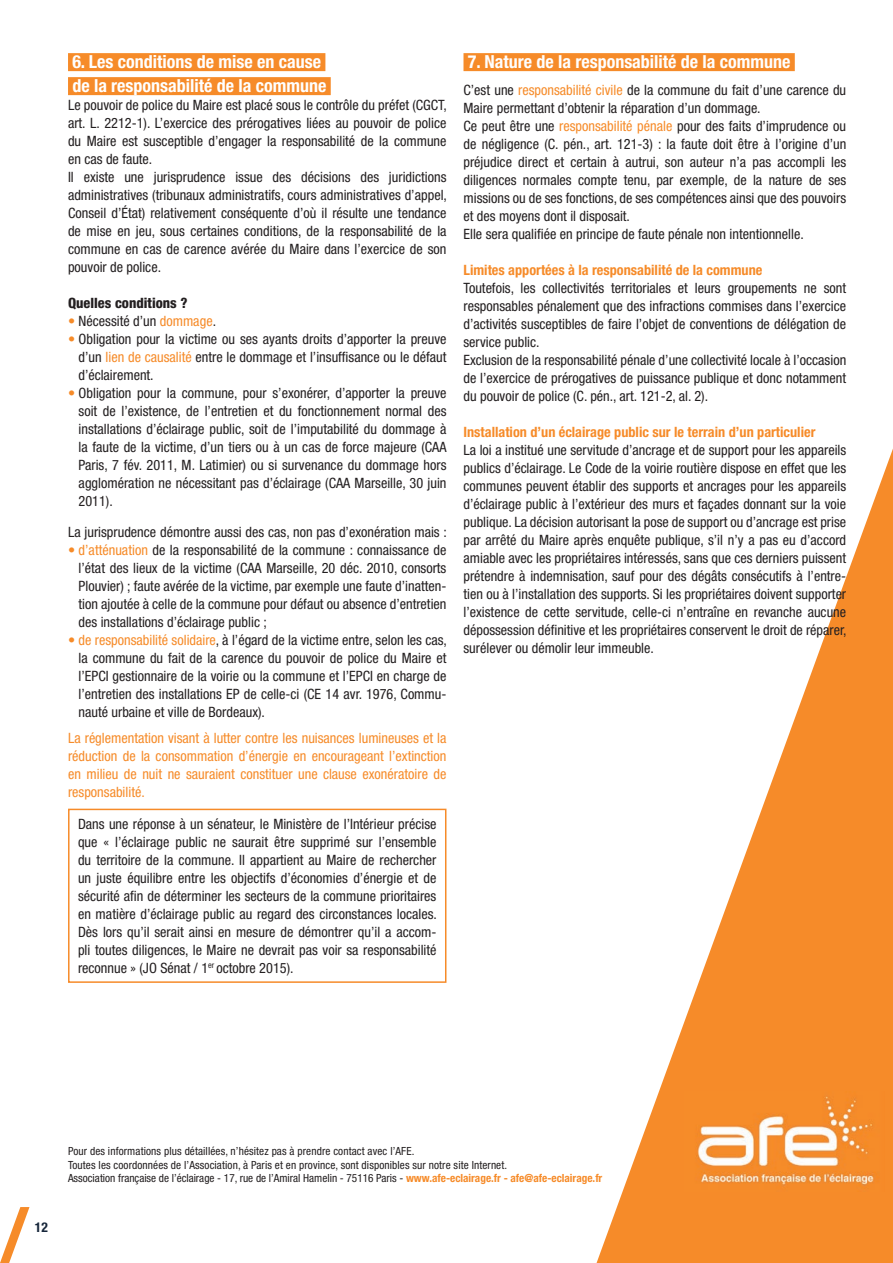
<style>
.page{position:relative;width:893px;height:1263px;background:#fff}
.page>*{position:absolute;margin:0;border:0;box-sizing:border-box;transform-origin:0 0}
.t1{font:700 condensed 18px/24px "Helvetica Neue LT Std";color:#fff}
.t2{font:condensed 14.25px/18px "Helvetica Neue LT Std";color:#231f20;text-align:justify}
.t3{font:condensed 14.25px/18px "Helvetica Neue LT Std";color:#f68b29;text-align:justify}
.t4{font:700 condensed 14.25px "Helvetica Neue LT Std";color:#f68b29}
.t5{font:800 condensed 14.25px "Helvetica Neue LT Std";color:#231f20}
.t6{font:700 condensed 13.5px "Helvetica Neue LT Std";color:#16263a}
.t7{font:condensed 11.25px/13.5px "Helvetica Neue";letter-spacing:.01em;color:#231f20}
.s1{color:#f68b29}
.s2{font-weight:700;color:#f68b29}
</style>
<div class="page">
<svg style="left:597px;top:449px;width:296px;height:814px"></svg>
<svg style="left:0;top:1207px;width:29px;height:56px"></svg>
<img style="left:684px;top:1091px;width:201px;height:100px">
<div style="left:68px;top:53px;width:257px;height:18px;background:#f68b29"></div>
<div style="left:68px;top:77px;width:263px;height:18px;background:#f68b29"></div>
<div style="left:68px;top:809px;width:378px;height:174px;border:2px solid #f68b29"></div>
<div style="left:463px;top:53px;width:332px;height:18px;background:#f68b29"></div>
<p class="t1" style="left:72px;top:49px;width:256px">6. Les conditions de mise en cause de la responsabilité de la commune</p>
<p class="t2" style="left:68px;top:96px;width:380px;text-align:left">Le pouvoir de police du Maire est placé sous le contrôle du préfet (CGCT, art. L. 2212-1). L’exercice des prérogatives liées au pouvoir de police du Maire est susceptible d’engager la responsabilité de la commune en cas de faute.<br>Il existe une jurisprudence issue des décisions des juridictions administratives (tribunaux administratifs, cours administratives d’appel, Conseil d’État) relativement conséquente d’où il résulte une tendance de mise en jeu, sous certaines conditions, de la responsabilité de la commune en cas de carence avérée du Maire dans l’exercice de son pouvoir de police.</p>
<p class="t5" style="left:68px;top:294px;width:121px">Quelles conditions ?</p>
<p class="t2" style="left:68px;top:312px;width:150px"><span class="s1">•</span> Nécessité d’un <span class="s1">dommage</span>.</p>
<p class="t2" style="left:79px;top:330px;width:369px;text-indent:-11px"><span class="s1">•</span> Obligation pour la victime ou ses ayants droits d’apporter la preuve d’un <span class="s1">lien de causalité</span> entre le dommage et l’insuffisance ou le défaut d’éclairement.</p>
<p class="t2" style="left:79px;top:384px;width:369px;text-indent:-11px"><span class="s1">•</span> Obligation pour la commune, pour s’exonérer, d’apporter la preuve soit de l’existence, de l’entretien et du fonctionnement normal des installations d’éclairage public, soit de l’imputabilité du dommage à la faute de la victime, d’un tiers ou à un cas de force majeure (CAA Paris, 7 fév. 2011, M. Latimier) ou si survenance du dommage hors agglomération ne nécessitant pas d’éclairage (CAA Marseille, 30 juin 2011).</p>
<p class="t2" style="left:68px;top:523px;width:380px">La jurisprudence démontre aussi des cas, non pas d’exonération mais :</p>
<p class="t2" style="left:79px;top:541px;width:369px;text-indent:-11px"><span class="s1">• d’atténuation</span> de la responsabilité de la commune : connaissance de l’état des lieux de la victime (CAA Marseille, 20 déc. 2010, consorts Plouvier) ; faute avérée de la victime, par exemple une faute d’inatten&shy;tion ajoutée à celle de la commune pour défaut ou absence d’entretien des installations d’éclairage public ;</p>
<p class="t2" style="left:79px;top:631px;width:370px;text-indent:-11px"><span class="s1">• de responsabilité solidaire</span>, à l’égard de la victime entre, selon les cas, la commune du fait de la carence du pouvoir de police du Maire et l’EPCI gestionnaire de la voirie ou la commune et l’EPCI en charge de l’entretien des installations EP de celle-ci (CE 14 avr. 1976, Commu&shy;nauté urbaine et ville de Bordeaux).</p>
<p class="t3" style="left:68px;top:729px;width:380px">La réglementation visant à lutter contre les nuisances lumineuses et la réduction de la consommation d’énergie en encourageant l’extinction en milieu de nuit ne sauraient constituer une clause exonératoire de responsabilité.</p>
<p class="t2" style="left:78px;top:815px;width:360px">Dans une réponse à un sénateur, le Ministère de l’Intérieur précise que « l’éclairage public ne saurait être supprimé sur l’ensemble du territoire de la commune. Il appartient au Maire de rechercher un juste équilibre entre les objectifs d’économies d’énergie et de sécurité afin de déterminer les secteurs de la commune prioritaires en matière d’éclairage public au regard des circonstances locales.<br>Dès lors qu’il serait ainsi en mesure de démontrer qu’il a accom&shy;pli toutes diligences, le Maire ne devrait pas voir sa responsabilité reconnue » (JO Sénat / 1<sup>er</sup> octobre 2015).</p>
<p class="t1" style="left:468px;top:49px;width:324px">7. Nature de la responsabilité de la commune</p>
<p class="t2" style="left:463px;top:81px;width:384px;text-align:left">C’est une <span class="s1">responsabilité civile</span> de la commune du fait d’une carence du Maire permettant d’obtenir la réparation d’un dommage.<br>Ce peut être une <span class="s1">responsabilité pénale</span> pour des faits d’imprudence ou de négligence (C. pén., art. 121-3) : la faute doit être à l’origine d’un préjudice direct et certain à autrui, son auteur n’a pas accompli les diligences normales compte tenu, par exemple, de la nature de ses missions ou de ses fonctions, de ses compétences ainsi que des pouvoirs et des moyens dont il disposait.<br>Elle sera qualifiée en principe de faute pénale non intentionnelle.</p>
<p class="t4" style="left:463px;top:261px;width:300px">Limites apportées à la responsabilité de la commune</p>
<p class="t2" style="left:463px;top:278px;width:384px;text-align:left">Toutefois, les collectivités territoriales et leurs groupements ne sont responsables pénalement que des infractions commises dans l’exercice d’activités susceptibles de faire l’objet de conventions de délégation de service public.<br>Exclusion de la responsabilité pénale d’une collectivité locale à l’occasion de l’exercice de prérogatives de puissance publique et donc notamment du pouvoir de police (C. pén., art. 121-2, al. 2).</p>
<p class="t4" style="left:463px;top:423px;width:353px">Installation d’un éclairage public sur le terrain d’un particulier</p>
<p class="t2" style="left:463px;top:440px;width:385px">La loi a institué une servitude d’ancrage et de support pour les appareils publics d’éclairage. Le Code de la voirie routière dispose en effet que les communes peuvent établir des supports et ancrages pour les appareils d’éclairage public à l’extérieur des murs et façades donnant sur la voie publique. La décision autorisant la pose de support ou d’ancrage est prise par arrêté du Maire après enquête publique, s’il n’y a pas eu d’accord amiable avec les propriétaires intéressés, sans que ces derniers puissent prétendre à indemnisation, sauf pour des dégâts consécutifs à l’entre&shy;tien ou à l’installation des supports. Si les propriétaires doivent supporter l’existence de cette servitude, celle-ci n’entraîne en revanche aucune dépossession définitive et les propriétaires conservent le droit de réparer, surélever ou démolir leur immeuble.</p>
<p class="t6" style="left:35px;top:1219px;width:14px">12</p>
<p class="t7" style="left:68px;top:1144px;width:536px">Pour des informations plus détaillées, n’hésitez pas à prendre contact avec l’AFE.<br>Toutes les coordonnées de l’Association, à Paris et en province, sont disponibles sur notre site Internet.<br>Association française de l’éclairage - 17, rue de l’Amiral Hamelin - 75116 Paris - <span class="s2">www.afe-eclairage.fr - afe@afe-eclairage.fr</span></p>
</div>
